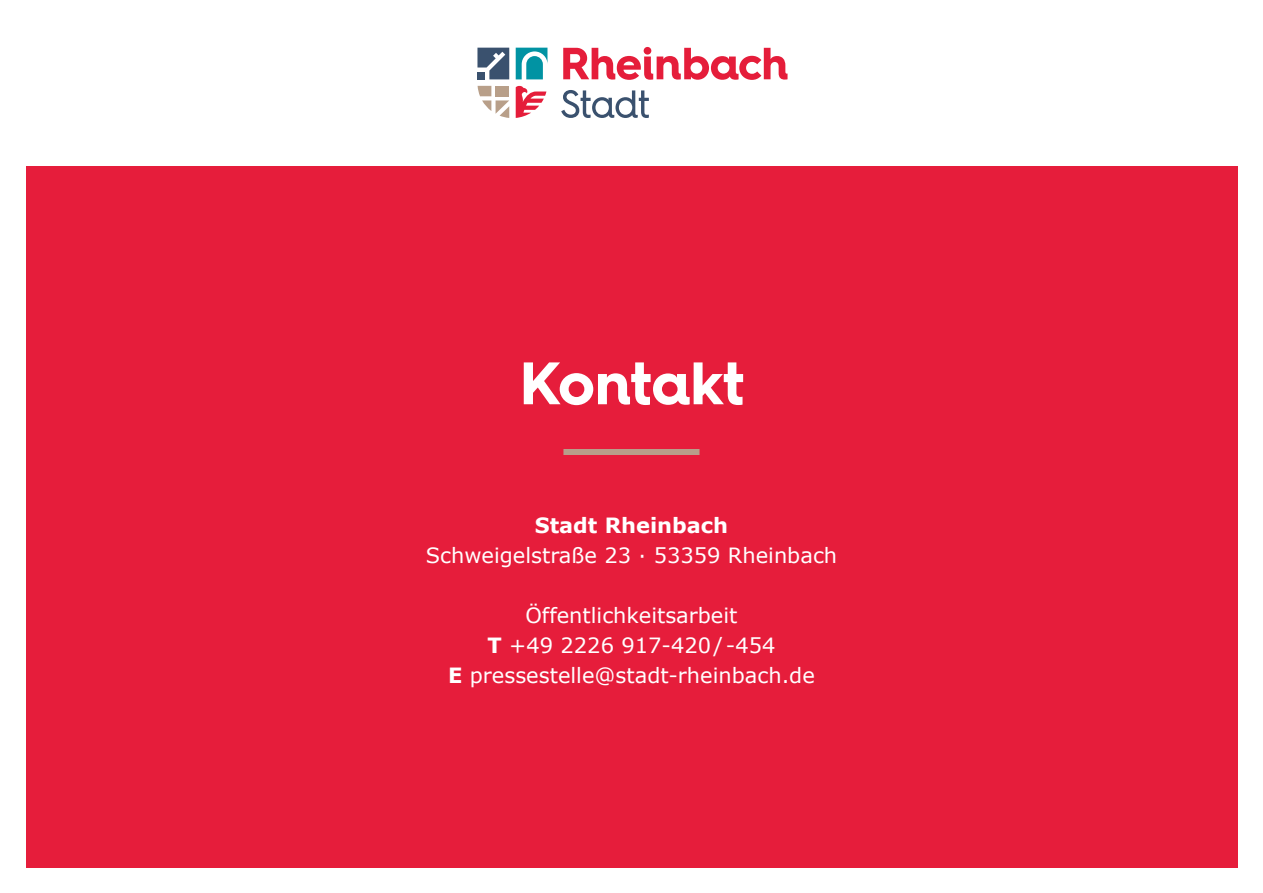
<style>
.page{position:relative;width:1263px;height:893px;background:#fff}
.page>*{position:absolute;margin:0;border:0;box-sizing:border-box;transform-origin:0 0}
.t1{font:700 60px "Hurme Geometric Sans 4";letter-spacing:-.005em;color:#fff}
.t2{font:21px "Verdana";color:#fff}
.t3{font:700 21px "Verdana";color:#fff}
.s1{font-weight:700}
</style>
<div class="page">
<div style="left:26px;top:166px;width:1211px;height:701px;background:#e61d3b"></div>
<svg style="left:563px;top:47px;width:224px;height:33px"></svg>
<svg style="left:561px;top:90px;width:88px;height:28px"></svg>
<svg style="left:477px;top:48px;width:32px;height:31px"></svg>
<svg style="left:516px;top:48px;width:31px;height:31px"></svg>
<svg style="left:478px;top:86px;width:31px;height:32px"></svg>
<svg style="left:516px;top:86px;width:30px;height:32px"></svg>
<div style="left:563px;top:449px;width:136px;height:6px;background:#b89e8a"></div>
<p class="t1" style="left:520px;top:341px;width:226px">Kontakt</p>
<p class="t3" style="left:535px;top:511px;width:195px">Stadt Rheinbach</p>
<p class="t2" style="left:426px;top:542px;width:413px">Schweigelstraße 23 · 53359 Rheinbach</p>
<p class="t2" style="left:525px;top:602px;width:214px">Öffentlichkeitsarbeit</p>
<p class="t2" style="left:488px;top:632px;width:289px"><span class="s1">T</span> +49 2226 917-420/ -454</p>
<p class="t2" style="left:448px;top:662px;width:368px"><span class="s1">E</span> pressestelle@stadt-rheinbach.de</p>
</div>
